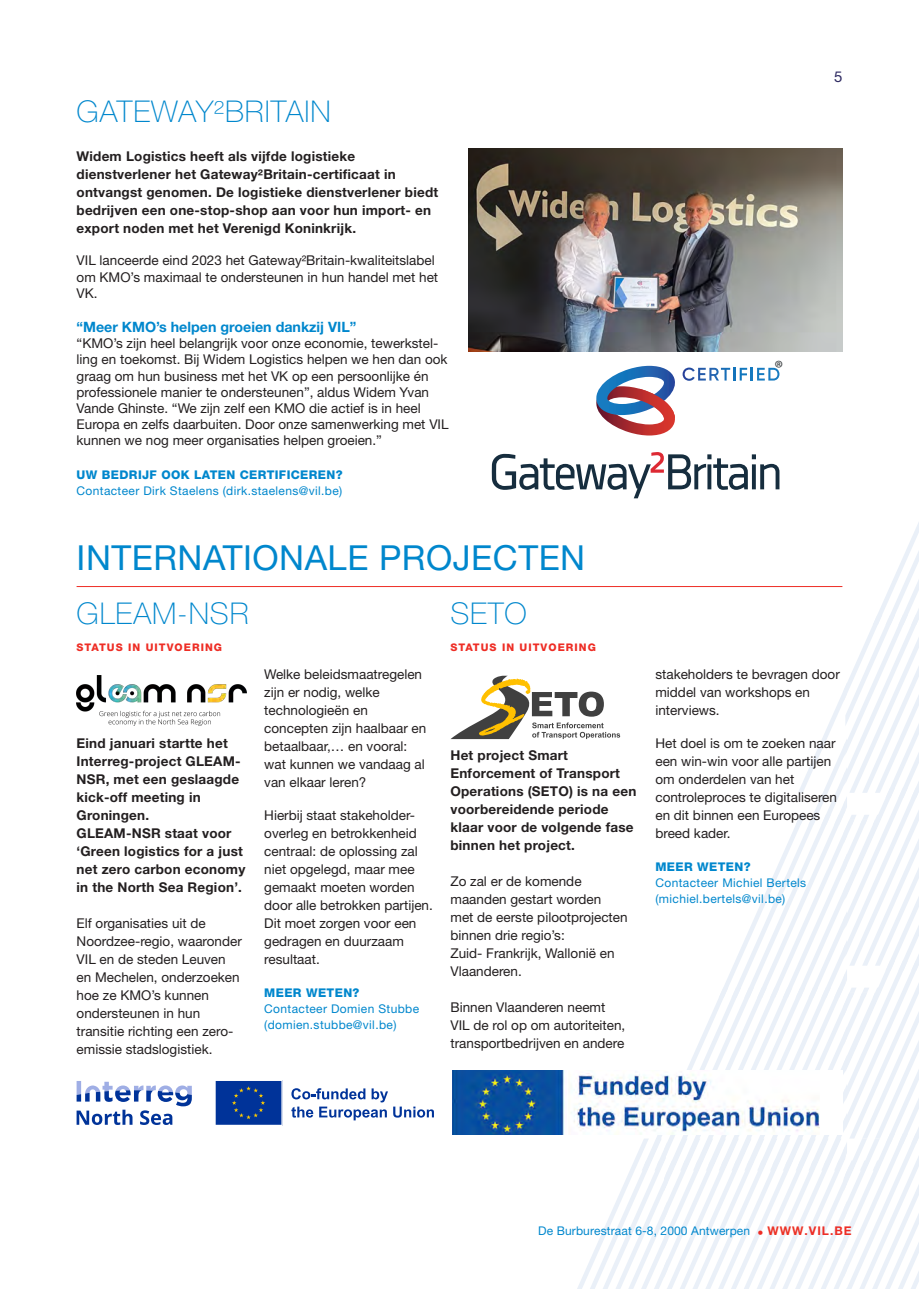
<style>
.page{position:relative;width:919px;height:1289px;background:#fff}
.page>*{position:absolute;margin:0;border:0;box-sizing:border-box;transform-origin:0 0}
.T1_header{font:34.5px "Helvetica Neue LT Std";letter-spacing:.015em;color:#0087cd}
.T1{font:100 30px "Helvetica Neue LT Std";letter-spacing:.03em;color:#0087cd}
.t1{font:20.85px "Myriad Pro";color:#363b3d}
.t2{font:15px "Helvetica Neue LT Std";color:#2d2961}
.T2{font:700 14.25px "Helvetica Neue LT Std";color:#0087cd}
.Inleiding{font:13.5px/18px "Helvetica Neue LT Std";color:#231f20}
.Inleiding-2{font:700 13.5px/18px "Helvetica Neue LT Std";letter-spacing:.015em;color:#231f20}
.body{font:13.5px/16.2px "Helvetica Neue LT Std";color:#231f20}
.meer_weten_contact{font:12px/15.8px "Helvetica Neue LT Std";letter-spacing:.03em;color:#0087cd}
.meer_weten{font:800 12px "Helvetica Neue LT Std";letter-spacing:.03em;color:#0087cd}
.meer_weten_contact-2{font:12px "Helvetica Neue LT Std";letter-spacing:.01em;color:#0087cd}
.T1-2{font:800 10.5px "Helvetica Neue LT Std";letter-spacing:.1em;color:#ee2d25}
.s1{color:#0087cc}
.s2{color:#ee2d25}
.s3{font-weight:700;color:#ed3225}
.s4{font-weight:700;color:#ee2d25}
</style>
<div class="page">
<hr style="left:77px;top:586px;width:765px;height:1px;background:#ee2d25">
<img style="left:468px;top:149px;width:374px;height:203px">
<svg style="left:492px;top:452px;width:287px;height:46px"></svg>
<svg style="left:596px;top:366px;width:183px;height:69px"></svg>
<img style="left:77px;top:675px;width:169px;height:51px">
<svg style="left:215px;top:1080px;width:68px;height:46px;background:#19469d"></svg>
<svg style="left:291px;top:1088px;width:143px;height:32px"></svg>
<svg style="left:77px;top:1081px;width:115px;height:43px"></svg>
<svg style="left:450px;top:524px;width:468px;height:764px"></svg>
<p class="T1" style="left:77px;top:94px;width:256px">GATEWAY²BRITAIN</p>
<p class="Inleiding-2" style="left:77px;top:147px;width:363px">Widem Logistics heeft als vijfde logistieke dienstverlener het Gateway²Britain-certificaat in ontvangst genomen. De logistieke dienstverlener biedt bedrijven een one-stop-shop aan voor hun import- en export noden met het Verenigd Koninkrijk.</p>
<p class="body" style="left:77px;top:252px;width:363px">VIL lanceerde eind 2023 het Gateway²Britain-kwaliteitslabel om KMO’s maximaal te ondersteunen in hun handel met het<br>VK.</p>
<p class="T2" style="left:77px;top:318px;width:281px">“Meer KMO’s helpen groeien dankzij VIL”</p>
<p class="body" style="left:77px;top:335px;width:373px">“KMO’s zijn heel belangrijk voor onze economie, tewerkstel&shy;ling en toekomst. Bij Widem Logistics helpen we hen dan ook graag om hun business met het VK op een persoonlijke én professionele manier te ondersteunen”, aldus Widem Yvan Vande Ghinste. “We zijn zelf een KMO die actief is in heel Europa en zelfs daarbuiten. Door onze samenwerking met VIL kunnen we nog meer organisaties helpen groeien.”</p>
<p class="meer_weten" style="left:77px;top:467px;width:267px">UW BEDRIJF OOK LATEN CERTIFICEREN?</p>
<p class="meer_weten_contact" style="left:77px;top:482px;width:267px">Contacteer Dirk Staelens (dirk.staelens@vil.be)</p>
<p class="T1_header" style="left:77px;top:537px;width:510px">INTERNATIONALE PROJECTEN</p>
<p class="T1" style="left:77px;top:596px;width:173px">GLEAM-NSR</p>
<p class="T1-2" style="left:77px;top:641px;width:147px">STATUS IN UITVOERING</p>
<p class="Inleiding-2" style="left:77px;top:734px;width:165px">Eind januari startte het<br>Interreg-project GLEAM-<br>NSR, met een geslaagde kick-off meeting in<br>Groningen.</p>
<p class="Inleiding-2" style="left:77px;top:824px;width:170px">GLEAM-NSR staat voor ‘Green logistics for a just net zero carbon economy in the North Sea Region’.</p>
<p class="Inleiding" style="left:77px;top:914px;width:167px">Elf organisaties uit de<br>Noordzee-regio, waaronder<br>VIL en de steden Leuven en Mechelen, onderzoeken hoe ze KMO’s kunnen ondersteunen in hun transitie richting een zero&shy;emissie stadslogistiek.</p>
<p class="Inleiding" style="left:264px;top:665px;width:164px">Welke beleidsmaatregelen zijn er nodig, welke technologieën en concepten zijn haalbaar en betaalbaar,… en vooral:</p>
<p class="Inleiding" style="left:264px;top:755px;width:162px">wat kunnen we vandaag al van elkaar leren?</p>
<p class="Inleiding" style="left:264px;top:806px;width:170px">Hierbij staat stakeholder&shy;overleg en betrokkenheid centraal: de oplossing zal niet opgelegd, maar mee gemaakt moeten worden door alle betrokken partijen.<br>Dit moet zorgen voor een gedragen en duurzaam resultaat.</p>
<p class="meer_weten" style="left:264px;top:985px;width:97px">MEER WETEN?</p>
<p class="meer_weten_contact" style="left:264px;top:1000px;width:156px">Contacteer Domien Stubbe (domien.stubbe@vil.be)</p>
<p class="T1" style="left:450px;top:596px;width:78px">SETO</p>
<p class="T1-2" style="left:450px;top:641px;width:147px">STATUS IN UITVOERING</p>
<p class="Inleiding-2" style="left:450px;top:746px;width:187px">Het project Smart<br>Enforcement of Transport<br>Operations (SETO) is na een voorbereidende periode klaar voor de volgende fase binnen het project.</p>
<p class="Inleiding" style="left:450px;top:872px;width:179px">Zo zal er de komende maanden gestart worden met de eerste pilootprojecten binnen drie regio’s:<br>Zuid- Frankrijk, Wallonië en<br>Vlaanderen.</p>
<p class="Inleiding" style="left:450px;top:998px;width:176px">Binnen Vlaanderen neemt<br>VIL de rol op om autoriteiten, transportbedrijven en andere</p>
<p class="t2" style="left:834px;top:68px;width:10px">5</p>
<p class="t1" style="left:774px;top:355px;width:10px">®</p>
<p class="Inleiding" style="left:655px;top:665px;width:186px">stakeholders te bevragen door middel van workshops en interviews.</p>
<p class="Inleiding" style="left:655px;top:734px;width:183px">Het doel is om te zoeken naar een win-win voor alle partijen om onderdelen van het controleproces te digitaliseren en dit binnen een Europees breed kader.</p>
<p class="meer_weten" style="left:655px;top:859px;width:97px">MEER WETEN?</p>
<p class="meer_weten_contact" style="left:655px;top:874px;width:152px">Contacteer Michiel Bertels (michiel.bertels@vil.be)</p>
<p class="meer_weten_contact-2" style="left:538px;top:1223px;width:315px">De Burburestraat 6-8, <span class="s1">2000</span> Antwerpen <span class="s2">•</span> <span class="s3">WWW</span><span class="s4">.VIL.BE</span></p>
</div>
